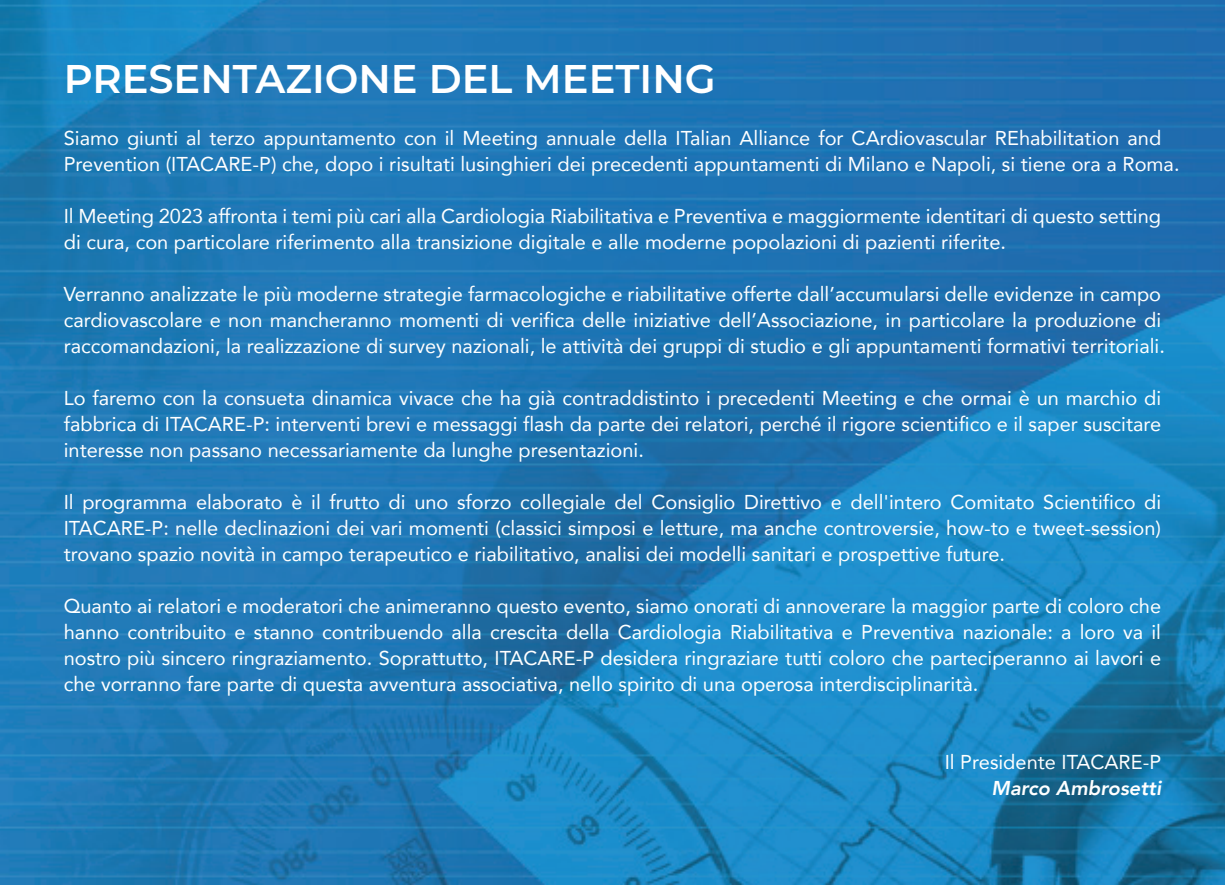
<style>
.page{position:relative;width:1225px;height:885px;background:#fff}
.page>*{position:absolute;margin:0;border:0;box-sizing:border-box;transform-origin:0 0}
.t1{font:600 40px "Montserrat";color:#fff}
.t2{font:20px/26px "Avenir";color:#fff}
.t3{font:italic 800 20px "Avenir";color:#fff}
</style>
<div class="page">
<img style="left:0;top:0;width:1225px;height:884px">
<h1 class="t1" style="left:64px;top:50px;width:653px">PRESENTAZIONE DEL MEETING</h1>
<p class="t2" style="left:64px;top:124px;width:1117px">Siamo giunti al terzo appuntamento con il Meeting annuale della ITalian Alliance for CArdiovascular REhabilitation and<br>Prevention (ITACARE-P) che, dopo i risultati lusinghieri dei precedenti appuntamenti di Milano e Napoli, si tiene ora a Roma.</p>
<p class="t2" style="left:64px;top:202px;width:1098px">Il Meeting 2023 affronta i temi più cari alla Cardiologia Riabilitativa e Preventiva e maggiormente identitari di questo setting di cura, con particolare riferimento alla transizione digitale e alle moderne popolazioni di pazienti riferite.</p>
<p class="t2" style="left:64px;top:280px;width:1102px">Verranno analizzate le più moderne strategie farmacologiche e riabilitative offerte dall’accumularsi delle evidenze in campo cardiovascolare e non mancheranno momenti di verifica delle iniziative dell’Associazione, in particolare la produzione di raccomandazioni, la realizzazione di survey nazionali, le attività dei gruppi di studio e gli appuntamenti formativi territoriali.</p>
<p class="t2" style="left:64px;top:384px;width:1099px;text-align:justify">Lo faremo con la consueta dinamica vivace che ha già contraddistinto i precedenti Meeting e che ormai è un marchio di fabbrica di ITACARE-P: interventi brevi e messaggi flash da parte dei relatori, perché il rigore scientifico e il saper suscitare interesse non passano necessariamente da lunghe presentazioni.</p>
<p class="t2" style="left:64px;top:488px;width:1099px;text-align:justify">Il programma elaborato è il frutto di uno sforzo collegiale del Consiglio Direttivo e dell'intero Comitato Scientifico di ITACARE-P: nelle declinazioni dei vari momenti (classici simposi e letture, ma anche controversie, how-to e tweet-session) trovano spazio novità in campo terapeutico e riabilitativo, analisi dei modelli sanitari e prospettive future.</p>
<p class="t2" style="left:64px;top:592px;width:1099px;text-align:justify">Quanto ai relatori e moderatori che animeranno questo evento, siamo onorati di annoverare la maggior parte di coloro che hanno contribuito e stanno contribuendo alla crescita della Cardiologia Riabilitativa e Preventiva nazionale: a loro va il nostro più sincero ringraziamento. Soprattutto, ITACARE-P desidera ringraziare tutti coloro che parteciperanno ai lavori e che vorranno fare parte di questa avventura associativa, nello spirito di una operosa interdisciplinarità.</p>
<p class="t2" style="left:944px;top:748px;width:218px">Il Presidente ITACARE-P</p>
<p class="t3" style="left:991px;top:776px;width:171px">Marco Ambrosetti</p>
</div>
